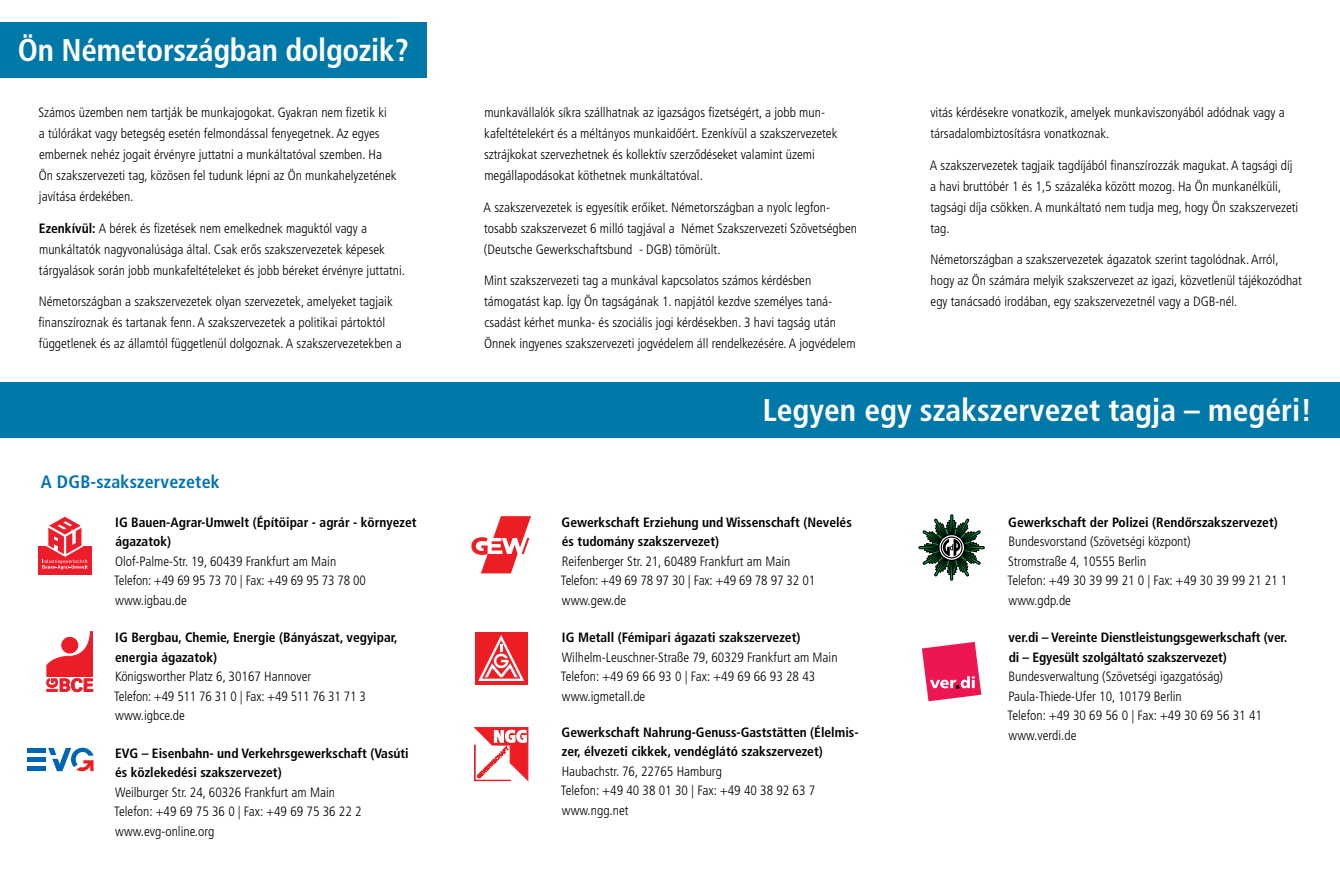
<style>
.page{position:relative;width:1340px;height:893px;background:#fff}
.page>*{position:absolute;margin:0;border:0;box-sizing:border-box;transform-origin:0 0}
.Überschrift_1_vor_Bl{font:700 condensed 31.5px "Frutiger CE";color:#fff}
.Überschrift_2_vor_We{font:700 condensed 18px "Frutiger CE";letter-spacing:.01em;color:#0072b5}
.Fließtext{font:300 condensed 13.5px/21px "Frutiger CE";color:#000}
.Gewerkschaften_Adres{font:300 condensed 13.5px "Frutiger CE";color:#000}
.Gewerkschaften_Adres-2{font:700 condensed 13.5px/19.5px "Frutiger CE";color:#000}
.s1{font-weight:700}
</style>
<div class="page">
<div style="left:0;top:23px;width:426px;height:55px;background:#0078a8"></div>
<div style="left:0;top:383px;width:1339px;height:55px;background:#0078a8"></div>
<div style="left:38px;top:546px;width:53px;height:28px;background:#ed1c29"></div>
<svg style="left:42px;top:516px;width:45px;height:53px"></svg>
<svg style="left:474px;top:727px;width:54px;height:54px"></svg>
<svg style="left:918px;top:514px;width:66px;height:67px"></svg>
<div style="left:940px;top:536px;width:22px;height:22px;border:1px solid #000;border-radius:50%"></div>
<svg style="left:922px;top:642px;width:59px;height:59px"></svg>
<svg style="left:47px;top:631px;width:46px;height:61px"></svg>
<svg style="left:48px;top:748px;width:45px;height:23px"></svg>
<hr style="left:27px;top:748px;width:18px;height:4px;background:#0066b3">
<div style="left:27px;top:757px;width:18px;height:5px;background:#0066b3"></div>
<hr style="left:27px;top:767px;width:18px;height:4px;background:#0066b3">
<svg style="left:471px;top:516px;width:60px;height:57px"></svg>
<div style="left:475px;top:632px;width:52px;height:52px;background:#ed1d24"></div>
<svg style="left:478px;top:635px;width:47px;height:46px"></svg>
<p class="Überschrift_1_vor_Bl" style="left:18px;top:32px;width:392px">Ön Németországban dolgozik?</p>
<p class="Fließtext" style="left:38px;top:102px;width:359px">Számos üzemben nem tartják be munkajogokat. Gyakran nem fizetik ki<br>a túlórákat vagy betegség esetén felmondással fenyegetnek. Az egyes embernek nehéz jogait érvényre juttatni a munkáltatóval szemben. Ha Ön szakszervezeti tag, közösen fel tudunk lépni az Ön munkahelyzetének javítása érdekében.</p>
<p class="Fließtext" style="left:39px;top:217px;width:368px"><span class="s1">Ezenkívül:</span> A bérek és fizetések nem emelkednek maguktól vagy a munkáltatók nagyvonalúsága által. Csak erős szakszervezetek képesek tárgyalások során jobb munkafeltételeket és jobb béreket érvényre juttatni.</p>
<p class="Fließtext" style="left:39px;top:291px;width:365px">Németországban a szakszervezetek olyan szervezetek, amelyeket tagjaik finanszíroznak és tartanak fenn. A szakszervezetek a politikai pártoktól függetlenek és az államtól függetlenül dolgoznak. A szakszervezetekben a</p>
<p class="Überschrift_2_vor_We" style="left:41px;top:471px;width:180px">A DGB-szakszervezetek</p>
<p class="Gewerkschaften_Adres-2" style="left:115px;top:512px;width:303px">IG Bauen-Agrar-Umwelt (Építöipar - agrár - környezet ágazatok)</p>
<p class="Gewerkschaften_Adres" style="left:115px;top:553px;width:223px">Olof-Palme-Str. 19, 60439 Frankfurt am Main</p>
<p class="Gewerkschaften_Adres" style="left:114px;top:573px;width:253px">Telefon: +49 69 95 73 70 | Fax: +49 69 95 73 78 00</p>
<p class="Gewerkschaften_Adres" style="left:115px;top:592px;width:73px">www.igbau.de</p>
<p class="Gewerkschaften_Adres-2" style="left:115px;top:628px;width:284px">IG Bergbau, Chemie, Energie (Bányászat, vegyipar, energia ágazatok)</p>
<p class="Gewerkschaften_Adres" style="left:115px;top:669px;width:198px">Königsworther Platz 6, 30167 Hannover</p>
<p class="Gewerkschaften_Adres" style="left:114px;top:688px;width:253px">Telefon: +49 511 76 31 0 | Fax: +49 511 76 31 71 3</p>
<p class="Gewerkschaften_Adres" style="left:115px;top:708px;width:71px">www.igbce.de</p>
<p class="Gewerkschaften_Adres-2" style="left:115px;top:743px;width:295px">EVG – Eisenbahn- und Verkehrsgewerkschaft (Vasúti és közlekedési szakszervezet)</p>
<p class="Gewerkschaften_Adres" style="left:115px;top:784px;width:221px">Weilburger Str. 24, 60326 Frankfurt am Main</p>
<p class="Gewerkschaften_Adres" style="left:114px;top:804px;width:249px">Telefon: +49 69 75 36 0 | Fax: +49 69 75 36 22 2</p>
<p class="Gewerkschaften_Adres" style="left:115px;top:823px;width:101px">www.evg-online.org</p>
<p class="Fließtext" style="left:484px;top:102px;width:355px">munkavállalók síkra szállhatnak az igazságos fizetségért, a jobb mun&shy;kafeltételekért és a méltányos munkaidőért. Ezenkívül a szakszervezetek sztrájkokat szervezhetnek és kollektív szerződéseket valamint üzemi megállapodásokat köthetnek munkáltatóval.</p>
<p class="Fließtext" style="left:483px;top:196px;width:375px">A szakszervezetek is egyesítik erőiket. Németországban a nyolc legfon&shy;tosabb szakszervezet 6 milló tagjával a Német Szakszervezeti Szövetségben (Deutsche Gewerkschaftsbund - DGB) tömörült.</p>
<p class="Fließtext" style="left:484px;top:270px;width:373px">Mint szakszervezeti tag a munkával kapcsolatos számos kérdésben támogatást kap. Így Ön tagságának 1. napjától kezdve személyes taná&shy;csadást kérhet munka- és szociális jogi kérdésekben. 3 havi tagság után Önnek ingyenes szakszervezeti jogvédelem áll rendelkezésére. A jogvédelem</p>
<p class="Fließtext" style="left:930px;top:102px;width:356px">vitás kérdésekre vonatkozik, amelyek munkaviszonyából adódnak vagy a társadalombiztosításra vonatkoznak.</p>
<p class="Fließtext" style="left:929px;top:154px;width:370px">A szakszervezetek tagjaik tagdíjából finanszírozzák magukat. A tagsági díj a havi bruttóbér 1 és 1,5 százaléka között mozog. Ha Ön munkanélküli, tagsági díja csökken. A munkáltató nem tudja meg, hogy Ön szakszervezeti tag.</p>
<p class="Fließtext" style="left:930px;top:249px;width:373px">Németországban a szakszervezetek ágazatok szerint tagolódnak. Arról, hogy az Ön számára melyik szakszervezet az igazi, közvetlenül tájékozódhat egy tanácsadó irodában, egy szakszervezetnél vagy a DGB-nél.</p>
<p class="Überschrift_1_vor_Bl" style="left:763px;top:392px;width:551px">Legyen egy szakszervezet tagja – megéri!</p>
<p class="Gewerkschaften_Adres-2" style="left:561px;top:512px;width:292px">Gewerkschaft Erziehung und Wissenschaft (Nevelés és tudomány szakszervezet)</p>
<p class="Gewerkschaften_Adres" style="left:562px;top:553px;width:230px">Reifenberger Str. 21, 60489 Frankfurt am Main</p>
<p class="Gewerkschaften_Adres" style="left:561px;top:573px;width:256px">Telefon: +49 69 78 97 30 | Fax: +49 69 78 97 32 01</p>
<p class="Gewerkschaften_Adres" style="left:562px;top:592px;width:66px">www.gew.de</p>
<p class="Gewerkschaften_Adres-2" style="left:562px;top:628px;width:240px">IG Metall (Fémipari ágazati szakszervezet)</p>
<p class="Gewerkschaften_Adres" style="left:562px;top:649px;width:277px">Wilhelm-Leuschner-Straße 79, 60329 Frankfurt am Main</p>
<p class="Gewerkschaften_Adres" style="left:561px;top:669px;width:256px">Telefon: +49 69 66 93 0 | Fax: +49 69 66 93 28 43</p>
<p class="Gewerkschaften_Adres" style="left:562px;top:688px;width:85px">www.igmetall.de</p>
<p class="Gewerkschaften_Adres-2" style="left:561px;top:722px;width:298px">Gewerkschaft Nahrung-Genuss-Gaststätten (Élelmis&shy;zer, élvezeti cikkek, vendéglátó szakszervezet)</p>
<p class="Gewerkschaften_Adres" style="left:562px;top:763px;width:162px">Haubachstr. 76, 22765 Hamburg</p>
<p class="Gewerkschaften_Adres" style="left:561px;top:783px;width:256px">Telefon: +49 40 38 01 30 | Fax: +49 40 38 92 63 7</p>
<p class="Gewerkschaften_Adres" style="left:562px;top:802px;width:68px">www.ngg.net</p>
<p class="Gewerkschaften_Adres-2" style="left:1008px;top:512px;width:271px">Gewerkschaft der Polizei (Rendőrszakszervezet)</p>
<p class="Gewerkschaften_Adres" style="left:1008px;top:534px;width:184px">Bundesvorstand (Szövetségi központ)</p>
<p class="Gewerkschaften_Adres" style="left:1008px;top:553px;width:140px">Stromstraße 4, 10555 Berlin</p>
<p class="Gewerkschaften_Adres" style="left:1007px;top:573px;width:281px">Telefon: +49 30 39 99 21 0 | Fax: +49 30 39 99 21 21 1</p>
<p class="Gewerkschaften_Adres" style="left:1008px;top:592px;width:64px">www.gdp.de</p>
<p class="Gewerkschaften_Adres-2" style="left:1008px;top:628px;width:280px">ver.di – Vereinte Dienstleistungsgewerkschaft (ver. di – Egyesült szolgáltató szakszervezet)</p>
<p class="Gewerkschaften_Adres" style="left:1008px;top:669px;width:216px">Bundesverwaltung (Szövetségi igazgatóság)</p>
<p class="Gewerkschaften_Adres" style="left:1008px;top:688px;width:175px">Paula-Thiede-Ufer 10, 10179 Berlin</p>
<p class="Gewerkschaften_Adres" style="left:1007px;top:708px;width:256px">Telefon: +49 30 69 56 0 | Fax: +49 30 69 56 31 41</p>
<p class="Gewerkschaften_Adres" style="left:1008px;top:727px;width:69px">www.verdi.de</p>
</div>
